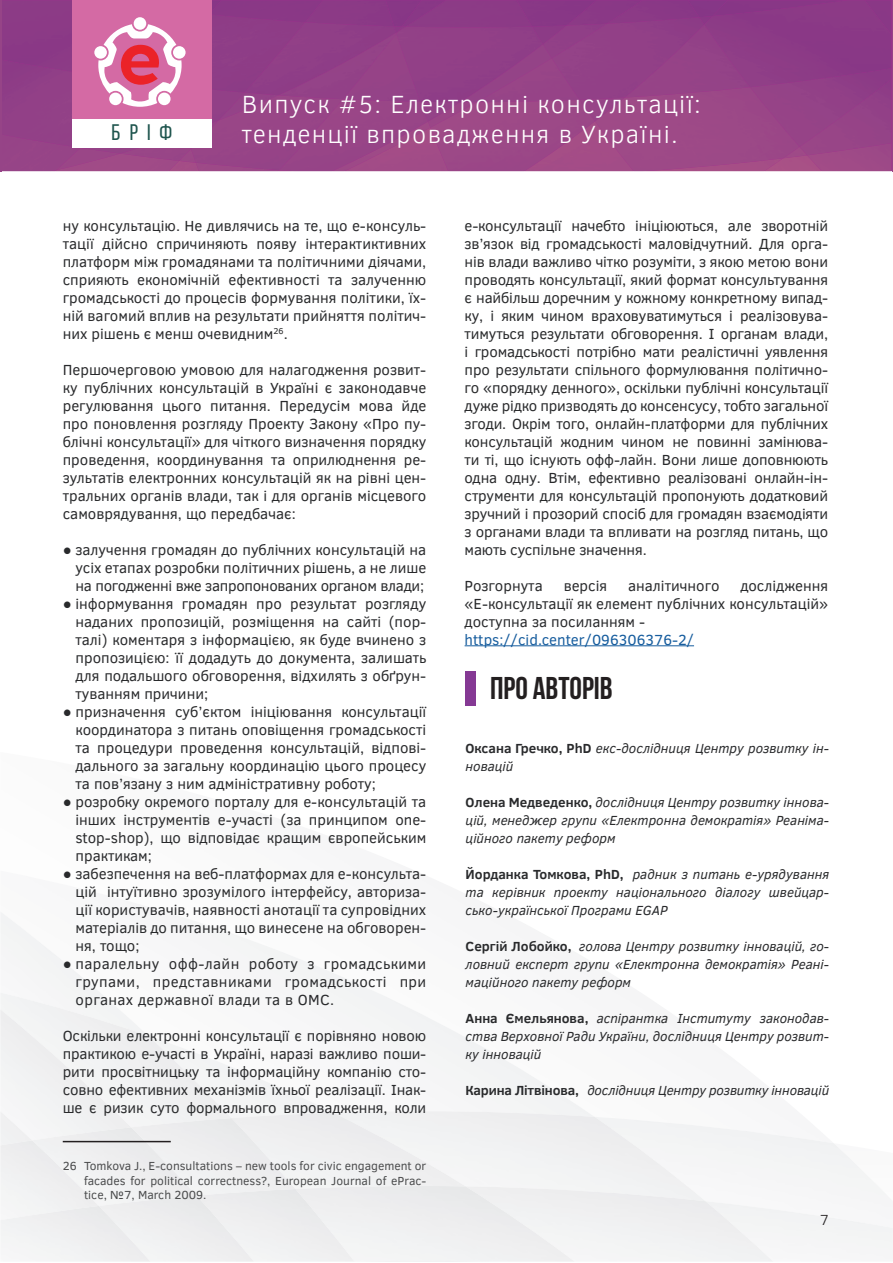
<style>
.page{position:relative;width:893px;height:1263px;background:#fff}
.page>*{position:absolute;margin:0;border:0;box-sizing:border-box;transform-origin:0 0}
.t1{font:700 31.5px "Bebas Neue";color:#231f20}
.t2{font:300 25.5px/30.6px "Clear Sans";letter-spacing:.05em;color:#fff}
.t3{font:22.5px "AB Bebas Neue";color:#1f554e}
.t4{font:15px/18px "Clear Sans";color:#292a2c;text-align:justify}
.t5{font:15px "Clear Sans";color:#175d9e}
.t6{font:300 15px "Clear Sans";color:#231f20}
.t7{font:italic 13.5px/18px "Clear Sans";color:#292a2c;text-align:justify}
.t8{font:12px/14.4px "Clear Sans";color:#4b4c4d;text-align:justify}
.s1{font-weight:700;font-style:normal}
</style>
<div class="page">
<img style="left:794px;top:158px;width:13px;height:13px">
<img style="left:807px;top:155px;width:84px;height:16px">
<img style="left:279px;top:102px;width:149px;height:69px">
<div style="left:430px;top:102px;width:165px;height:69px;background:#9d4987"></div>
<img style="left:428px;top:102px;width:49px;height:26px">
<img style="left:420px;top:102px;width:40px;height:20px">
<img style="left:794px;top:147px;width:13px;height:11px">
<div style="left:595px;top:98px;width:199px;height:73px;background:#9e4987"></div>
<img style="left:580px;top:100px;width:45px;height:21px">
<img style="left:800px;top:147px;width:91px;height:8px">
<div style="left:750px;top:87px;width:141px;height:60px;background:#964387"></div>
<img style="left:343px;top:99px;width:53px;height:3px">
<img style="left:543px;top:58px;width:9px;height:44px">
<div style="left:396px;top:27px;width:147px;height:75px;background:#924087"></div>
<img style="left:704px;top:87px;width:46px;height:11px">
<div style="left:552px;top:24px;width:152px;height:76px;background:#924087"></div>
<div style="left:543px;top:26px;width:64px;height:32px;background:#924187"></div>
<img style="left:532px;top:27px;width:34px;height:17px">
<img style="left:704px;top:0;width:187px;height:87px">
<img style="left:699px;top:17px;width:14px;height:8px">
<img style="left:865px;top:0;width:26px;height:35px">
<div style="left:446px;top:0;width:71px;height:27px;background:#8c3b86"></div>
<img style="left:422px;top:0;width:24px;height:27px">
<img style="left:642px;top:0;width:57px;height:24px">
<img style="left:596px;top:0;width:46px;height:26px">
<div style="left:517px;top:0;width:79px;height:27px;background:#883786"></div>
<div style="left:728px;top:0;width:119px;height:16px;background:#8b3786"></div>
<img style="left:688px;top:0;width:40px;height:17px">
<img style="left:179px;top:163px;width:17px;height:8px">
<img style="left:196px;top:170px;width:83px;height:1px">
<img style="left:179px;top:161px;width:12px;height:2px">
<div style="left:191px;top:99px;width:152px;height:71px;background:#984587"></div>
<img style="left:244px;top:95px;width:34px;height:25px">
<img style="left:278px;top:95px;width:118px;height:4px">
<div style="left:244px;top:26px;width:152px;height:69px;background:#924087"></div>
<svg style="left:394px;top:27px;width:12px;height:7px"></svg>
<div style="left:305px;top:0;width:81px;height:26px;background:#8b3a86"></div>
<img style="left:386px;top:0;width:36px;height:27px">
<img style="left:80px;top:161px;width:99px;height:10px">
<img style="left:80px;top:154px;width:40px;height:16px">
<img style="left:120px;top:149px;width:71px;height:12px">
<img style="left:80px;top:148px;width:105px;height:6px">
<img style="left:185px;top:133px;width:34px;height:16px">
<img style="left:211px;top:93px;width:33px;height:40px">
<div style="left:212px;top:22px;width:93px;height:71px;background:#8e3d87"></div>
<div style="left:212px;top:0;width:111px;height:22px;background:#8a3886"></div>
<div style="left:1px;top:148px;width:79px;height:23px;background:#964487"></div>
<div style="left:1px;top:82px;width:71px;height:66px;background:#924087"></div>
<div style="left:1px;top:0;width:71px;height:82px;background:#8c3a86"></div>
<img style="left:212px;top:0;width:9px;height:14px">
<div style="left:72px;top:0;width:140px;height:119px;background:#d46aa4"></div>
<div style="left:72px;top:119px;width:139px;height:29px;background:#fff"></div>
<svg style="left:94px;top:46px;width:13px;height:13px"></svg>
<div style="left:134px;top:17px;width:12px;height:13px;background:#fff;border-radius:50%"></div>
<svg style="left:173px;top:46px;width:13px;height:13px"></svg>
<svg style="left:98px;top:24px;width:84px;height:83px"></svg>
<div style="left:333px;top:1111px;width:372px;height:75px;background:#f1f2f3"></div>
<div style="left:231px;top:1113px;width:235px;height:73px;background:#f0f0f1"></div>
<div style="left:773px;top:1201px;width:120px;height:49px;background:#f5f5f6"></div>
<div style="left:575px;top:1186px;width:198px;height:75px;background:#f1f2f3"></div>
<div style="left:0;top:992px;width:231px;height:126px;background:#f4f5f5"></div>
<div style="left:131px;top:1118px;width:164px;height:71px;background:#eeeeef"></div>
<div style="left:197px;top:1189px;width:157px;height:73px;background:#efeff0"></div>
<div style="left:0;top:1009px;width:131px;height:118px;background:#f1f2f3"></div>
<div style="left:38px;top:1127px;width:159px;height:68px;background:#eeeeef"></div>
<div style="left:99px;top:1195px;width:155px;height:67px;background:#eeeeef"></div>
<img style="left:0;top:1111px;width:32px;height:29px">
<div style="left:0;top:1140px;width:99px;height:66px;background:#f0f0f1"></div>
<div style="left:1px;top:1206px;width:149px;height:56px;background:#f0f1f2"></div>
<hr style="left:0;top:0;width:1px;height:171px;background:#964487">
<hr style="left:892px;top:0;width:1px;height:171px;background:#964487">
<hr style="left:465px;top:645px;width:229px;height:1px;background:#175d9e">
<div style="left:466px;top:672px;width:10px;height:34px;background:#853994"></div>
<hr style="left:63px;top:1141px;width:108px;height:1px;background:#231f20">
<h3 class="t3" style="left:112px;top:120px;width:62px">БРІФ</h3>
<h2 class="t2" style="left:242px;top:88px;width:461px">Випуск #5: Електронні консультації: тенденції впровадження в Україні.</h2>
<p class="t4" style="left:63px;top:216px;width:365px">ну консультацію. Не дивлячись на те, що е-консуль&shy;тації дійсно спричиняють появу інтерактиктивних платформ між громадянами та політичними діячами, сприяють економічній ефективності та залученню громадcькості до процесів формування політики, їх&shy;ній вагомий вплив на результати прийняття політич&shy;них рішень є менш очевидним<sup>26</sup>.</p>
<p class="t4" style="left:63px;top:360px;width:365px">Першочерговою умовою для налагодження розвит&shy;ку публічних консультацій в Україні є законодавче регулювання цього питання. Передусім мова йде про поновлення розгляду Проекту Закону «Про пу&shy;блічні консультації» для чіткого визначення порядку проведення, координування та оприлюднення ре&shy;зультатів електронних консультацій як на рівні цен&shy;тральних органів влади, так і для органів місцевого самоврядування, що передбачає:</p>
<p class="t4" style="left:76px;top:540px;width:352px;text-indent:-13px">● залучення громадян до публічних консультацій на усіх етапах розробки політичних рішень, а не лише на погодженні вже запропонованих органом влади;</p>
<p class="t4" style="left:76px;top:594px;width:352px;text-indent:-13px">● інформування громадян про результат розгляду наданих пропозицій, розміщення на сайті (пор&shy;талі) коментаря з інформацією, як буде вчинено з пропозицією: її додадуть до документа, залишать для подальшого обговорення, відхилять з обґрун&shy;туванням причини;</p>
<p class="t4" style="left:76px;top:702px;width:352px;text-indent:-13px">● призначення суб’єктом ініціювання консультації координатора з питань оповіщення громадськості та процедури проведення консультацій, відпові&shy;дального за загальну координацію цього процесу та пов’язану з ним адміністративну роботу;</p>
<p class="t4" style="left:76px;top:792px;width:352px;text-indent:-13px">● розробку окремого порталу для е-консультацій та інших інструментів е-участі (за принципом one&shy;stop-shop), що відповідає кращим європейським практикам;</p>
<p class="t4" style="left:76px;top:864px;width:352px;text-indent:-13px">● забезпечення на веб-платформах для е-консульта&shy;цій інтуїтивно зрозумілого інтерфейсу, авториза&shy;ції користувачів, наявності анотації та супровідних матеріалів до питання, що винесене на обговорен&shy;ня, тощо;</p>
<p class="t4" style="left:76px;top:954px;width:352px;text-indent:-13px">● паралельну офф-лайн роботу з громадськими групами, представниками громадськості при органах державної влади та в ОМС.</p>
<p class="t4" style="left:63px;top:1026px;width:365px">Оскільки електронні консультації є порівняно новою практикою е-участі в Україні, наразі важливо поши&shy;рити просвітницьку та інформаційну компанію сто&shy;совно ефективних механізмів їхньої реалізації. Інак&shy;ше є ризик суто формального впровадження, коли</p>
<p class="t8" style="left:84px;top:1159px;width:344px;text-indent:-21px">26 Tomkova J., E-consultations – new tools for civic engagement or facades for political correctness?, European Journal of ePrac&shy;tice, №7, March 2009.</p>
<p class="t4" style="left:465px;top:216px;width:365px">е-консультації начебто ініціюються, але зворотній зв’язок від громадськості маловідчутний. Для орга&shy;нів влади важливо чітко розуміти, з якою метою вони проводять консультації, який формат консультування є найбільш доречним у кожному конкретному випад&shy;ку, і яким чином враховуватимуться і реалізовува&shy;тимуться результати обговорення. І органам влади, і громадськості потрібно мати реалістичні уявлення про результати спільного формулювання політично&shy;го «порядку денного», оскільки публічні консультації дуже рідко призводять до консенсусу, тобто загальної згоди. Окрім того, онлайн-платформи для публічних консультацій жодним чином не повинні замінюва&shy;ти ті, що існують офф-лайн. Вони лише доповнюють одна одну. Втім, ефективно реалізовані онлайн-ін&shy;струменти для консультацій пропонують додатковий зручний і прозорий спосіб для громадян взаємодіяти з органами влади та впливати на розгляд питань, що мають суспільне значення.</p>
<p class="t4" style="left:465px;top:576px;width:80px">Розгорнута</p>
<p class="t4" style="left:564px;top:576px;width:45px">версія</p>
<p class="t4" style="left:628px;top:576px;width:93px">аналітичного</p>
<p class="t4" style="left:465px;top:576px;width:365px;text-indent:276px">дослідження «Е-консультації як елемент публічних консультацій» доступна за посиланням -</p>
<p class="t5" style="left:465px;top:629px;width:231px">https://cid.center/096306376-2/</p>
<h1 class="t1" style="left:490px;top:671px;width:124px">Про авторів</h1>
<p class="t7" style="left:466px;top:739px;width:365px"><span class="s1">Оксана Гречко, PhD</span> екс-дослідниця Центру розвитку ін&shy;новацій</p>
<p class="t7" style="left:466px;top:793px;width:365px"><span class="s1">Олена Медведенко,</span> дослідниця Центру розвитку іннова&shy;цій, менеджер групи «Електронна демократія» Реаніма&shy;ційного пакету реформ</p>
<p class="t7" style="left:466px;top:865px;width:365px"><span class="s1">Йорданка Томкова, PhD,</span> радник з питань е-урядування та керівник проекту національного діалогу швейцар&shy;сько-української Програми EGAP</p>
<p class="t7" style="left:466px;top:937px;width:365px"><span class="s1">Сергій Лобойко,</span> голова Центру розвитку інновацій, го&shy;ловний експерт групи «Електронна демократія» Реані&shy;маційного пакету реформ</p>
<p class="t7" style="left:466px;top:1009px;width:365px"><span class="s1">Анна Ємельянова,</span> аспірантка Інституту законодав&shy;ства Верховної Ради України, дослідниця Центру розвит&shy;ку інновацій</p>
<p class="t7" style="left:466px;top:1081px;width:365px"><span class="s1">Карина Літвінова,</span> дослідниця Центру розвитку інновацій</p>
<p class="t6" style="left:820px;top:1210px;width:11px">7</p>
</div>
